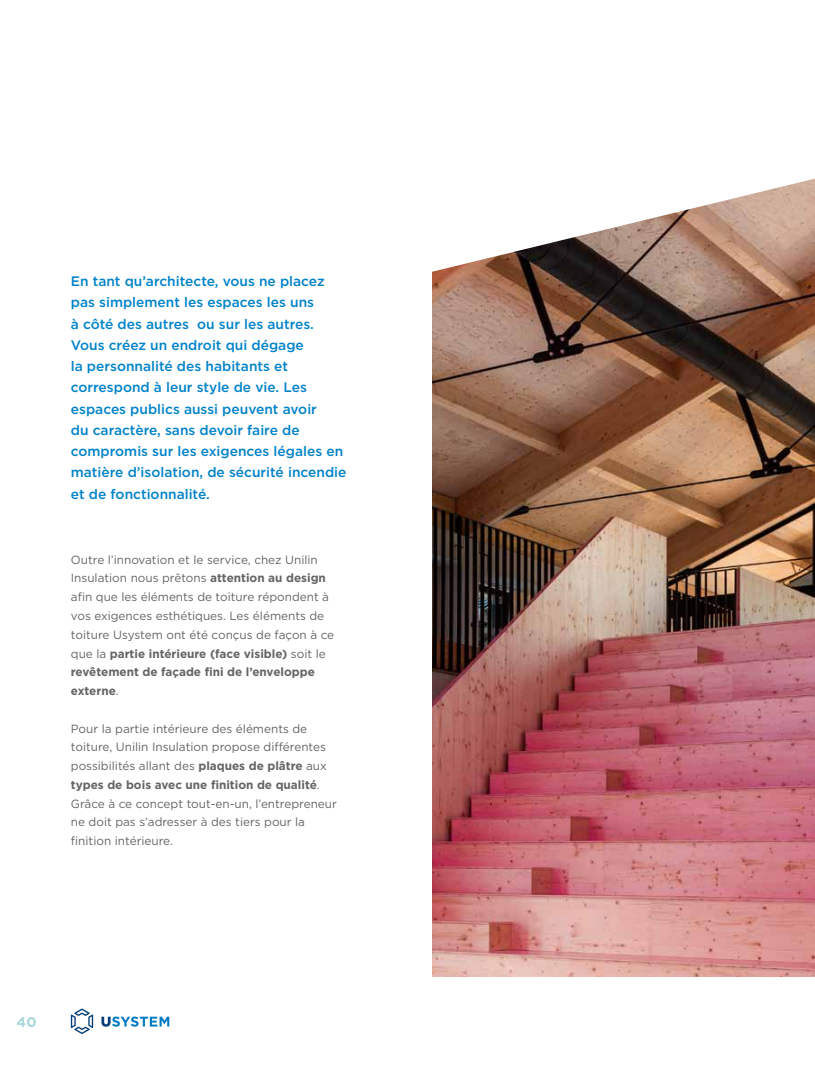
<style>
.page{position:relative;width:815px;height:1078px;background:#fff}
.page>*{position:absolute;margin:0;border:0;box-sizing:border-box;transform-origin:0 0}
.t1{font:700 14px "Gotham";color:#a9d7da}
.t2{font:500 13.75px/21.2px "Gotham";color:#0082c9}
.t3{font:11.88px/18.8px "Gotham";color:#636466}
.s1{font-weight:700}
</style>
<div class="page">
<img style="left:432px;top:345px;width:383px;height:631px">
<svg style="left:432px;top:178px;width:383px;height:167px"></svg>
<svg style="left:101px;top:1016px;width:68px;height:10px"></svg>
<svg style="left:71px;top:1008px;width:22px;height:25px"></svg>
<p class="t2" style="left:71px;top:270px;width:277px">En tant qu’architecte, vous ne placez pas simplement les espaces les uns<br>à côté des autres ou sur les autres.<br>Vous créez un endroit qui dégage<br>la personnalité des habitants et correspond à leur style de vie. Les espaces publics aussi peuvent avoir<br>du caractère, sans devoir faire de compromis sur les exigences légales en matière d’isolation, de sécurité incendie et de fonctionnalité.</p>
<p class="t3" style="left:71px;top:549px;width:265px">Outre l’innovation et le service, chez Unilin Insulation nous prêtons <span class="s1">attention au design </span>afin que les éléments de toiture répondent à vos exigences esthétiques. Les éléments de toiture Usystem ont été conçus de façon à ce que la <span class="s1">partie intérieure (face visible)</span> soit le <span class="s1">revêtement de façade fini de l’enveloppe externe</span>.</p>
<p class="t3" style="left:71px;top:718px;width:268px">Pour la partie intérieure des éléments de toiture, Unilin Insulation propose différentes possibilités allant des <span class="s1">plaques de plâtre</span> aux <span class="s1">types de bois avec une finition de qualité</span>.<br>Grâce à ce concept tout-en-un, l’entrepreneur ne doit pas s’adresser à des tiers pour la finition intérieure.</p>
<p class="t1" style="left:17px;top:1012px;width:22px">40</p>
</div>
